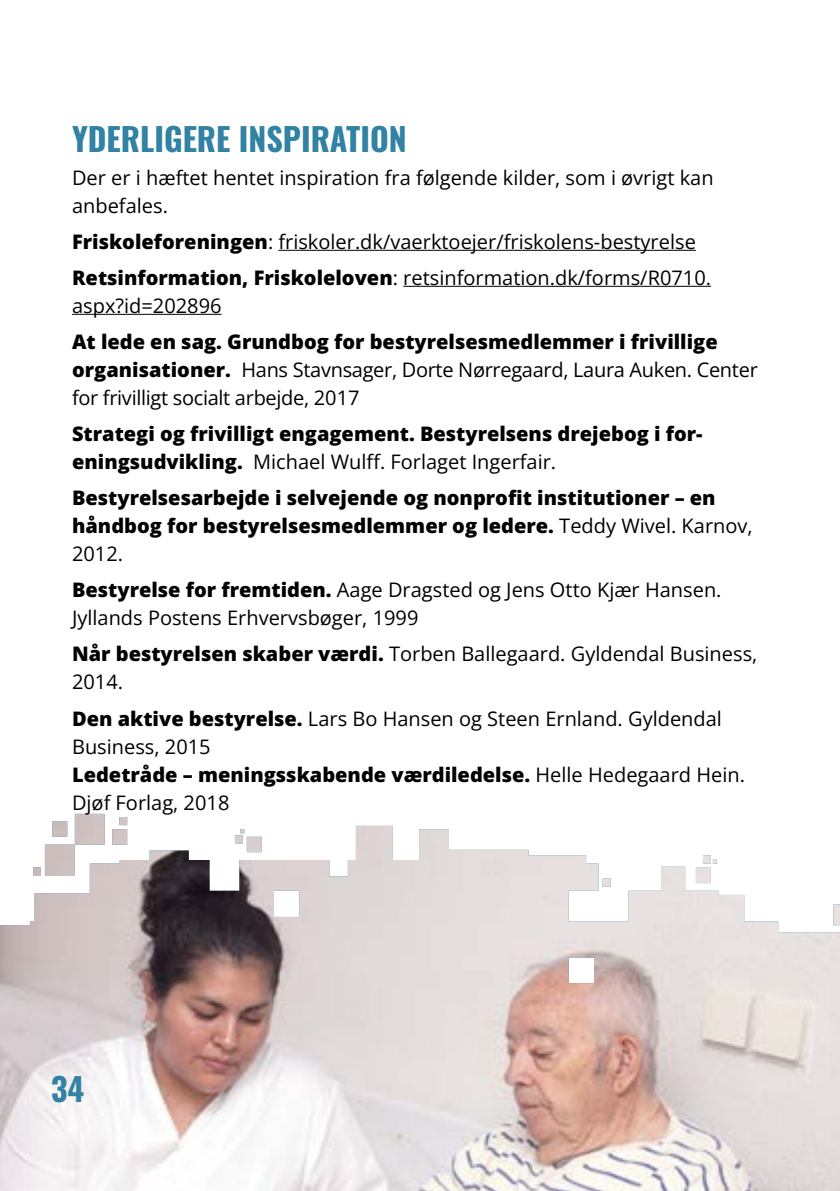
<style>
.page{position:relative;width:840px;height:1191px;background:#fff}
.page>*{position:absolute;margin:0;border:0;box-sizing:border-box;transform-origin:0 0}
.t1{font:700 32px "Oswald";color:#3182a4}
.t2{font:700 20px/28px "Open Sans";color:#000}
.t3{font:800 20px/28px "Open Sans";color:#000}
.t4{font:20px/28px "Open Sans";color:#000}
.s1{font-weight:800}
.s2{font-weight:700}
</style>
<div class="page">
<img style="left:0;top:814px;width:839px;height:377px">
<hr style="left:278px;top:250px;width:417px;height:1px;background:#000">
<hr style="left:403px;top:286px;width:307px;height:1px;background:#000">
<hr style="left:72px;top:314px;width:149px;height:1px;background:#000">
<h1 class="t1" style="left:72px;top:122px;width:336px">YDERLIGERE INSPIRATION</h1>
<p class="t4" style="left:72px;top:163px;width:642px">Der er i hæftet hentet inspiration fra følgende kilder, som i øvrigt kan anbefales.</p>
<p class="t2" style="left:72px;top:223px;width:640px;line-height:36px"><span class="s1">Friskoleforeningen</span>: friskoler.dk/vaerktoejer/friskolens-bestyrelse<br><span class="s1">Retsinformation, Friskoleloven</span>: retsinformation.dk/forms/R0710.</p>
<p class="t2" style="left:72px;top:291px;width:151px">aspx?id=202896</p>
<p class="t2" style="left:72px;top:327px;width:687px"><span class="s1">At lede en sag. Grundbog for bestyrelsesmedlemmer i frivillige organisationer.</span> Hans Stavnsager, Dorte Nørregaard, Laura Auken. Center for frivilligt socialt arbejde, 2017</p>
<p class="t3" style="left:72px;top:419px;width:631px">Strategi og frivilligt engagement. Bestyrelsens drejebog i for&shy;eningsudvikling. <span class="s2">Michael Wulff. Forlaget Ingerfair.</span></p>
<p class="t3" style="left:72px;top:483px;width:681px">Bestyrelsesarbejde i selvejende og nonprofit institutioner – en håndbog for bestyrelsesmedlemmer og ledere. <span class="s2">Teddy Wivel. Karnov,<br>2012.</span></p>
<p class="t2" style="left:72px;top:575px;width:650px"><span class="s1">Bestyrelse for fremtiden.</span> Aage Dragsted og Jens Otto Kjær Hansen.<br>Jyllands Postens Erhvervsbøger, 1999</p>
<p class="t2" style="left:72px;top:639px;width:686px"><span class="s1">Når bestyrelsen skaber værdi.</span> Torben Ballegaard. Gyldendal Business,<br>2014.</p>
<p class="t2" style="left:72px;top:703px;width:674px"><span class="s1">Den aktive bestyrelse.</span> Lars Bo Hansen og Steen Ernland. Gyldendal Business, 2015<br><span class="s1">Ledetråde – meningsskabende værdiledelse.</span> Helle Hedegaard Hein.<br>Djøf Forlag, 2018</p>
<h1 class="t1" style="left:51px;top:1071px;width:35px">34</h1>
</div>
